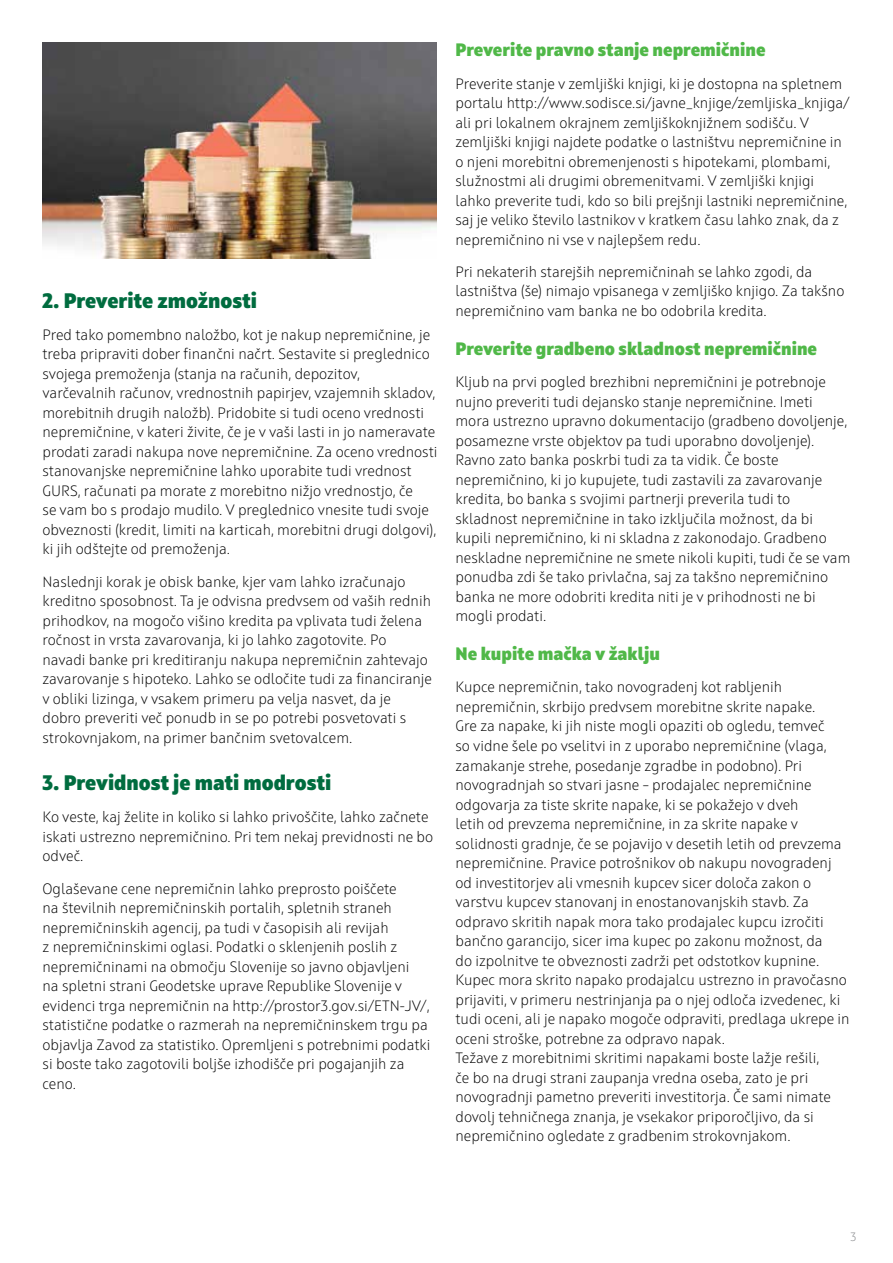
<style>
.page{position:relative;width:893px;height:1263px;background:#fff}
.page>*{position:absolute;margin:0;border:0;box-sizing:border-box;transform-origin:0 0}
.t1{font:800 21px "Squad";color:#006c3f}
.t2{font:800 18px "Squad";color:#50b848}
.t3{font:300 15px/19.5px "Squad";color:#000}
.t4{font:300 12px "Squad";color:#808285}
</style>
<div class="page">
<img style="left:43px;top:43px;width:393px;height:216px">
<h1 class="t1" style="left:43px;top:286px;width:216px">2. Preverite zmožnosti</h1>
<p class="t3" style="left:43px;top:325px;width:396px">Pred tako pomembno naložbo, kot je nakup nepremičnine, je treba pripraviti dober finančni načrt. Sestavite si preglednico svojega premoženja (stanja na računih, depozitov,<br>varčevalnih računov, vrednostnih papirjev, vzajemnih skladov, morebitnih drugih naložb). Pridobite si tudi oceno vrednosti nepremičnine, v kateri živite, če je v vaši lasti in jo nameravate prodati zaradi nakupa nove nepremičnine. Za oceno vrednosti stanovanjske nepremičnine lahko uporabite tudi vrednost GURS, računati pa morate z morebitno nižjo vrednostjo, če<br>se vam bo s prodajo mudilo. V preglednico vnesite tudi svoje obveznosti (kredit, limiti na karticah, morebitni drugi dolgovi), ki jih odštejte od premoženja.</p>
<p class="t3" style="left:43px;top:572px;width:391px">Naslednji korak je obisk banke, kjer vam lahko izračunajo kreditno sposobnost. Ta je odvisna predvsem od vaših rednih prihodkov, na mogočo višino kredita pa vplivata tudi želena ročnost in vrsta zavarovanja, ki jo lahko zagotovite. Po navadi banke pri kreditiranju nakupa nepremičnin zahtevajo zavarovanje s hipoteko. Lahko se odločite tudi za financiranje v obliki lizinga, v vsakem primeru pa velja nasvet, da je dobro preveriti več ponudb in se po potrebi posvetovati s strokovnjakom, na primer bančnim svetovalcem.</p>
<h1 class="t1" style="left:43px;top:769px;width:290px">3. Previdnost je mati modrosti</h1>
<p class="t3" style="left:43px;top:807px;width:392px">Ko veste, kaj želite in koliko si lahko privoščite, lahko začnete iskati ustrezno nepremičnino. Pri tem nekaj previdnosti ne bo odveč.</p>
<p class="t3" style="left:43px;top:879px;width:389px">Oglaševane cene nepremičnin lahko preprosto poiščete<br>na številnih nepremičninskih portalih, spletnih straneh nepremičninskih agencij, pa tudi v časopisih ali revijah<br>z nepremičninskimi oglasi. Podatki o sklenjenih poslih z nepremičninami na območju Slovenije so javno objavljeni<br>na spletni strani Geodetske uprave Republike Slovenije v evidenci trga nepremičnin na http://prostor3.gov.si/ETN-JV/, statistične podatke o razmerah na nepremičninskem trgu pa objavlja Zavod za statistiko. Opremljeni s potrebnimi podatki si boste tako zagotovili boljše izhodišče pri pogajanjih za ceno.</p>
<p class="t2" style="left:455px;top:38px;width:312px">Preverite pravno stanje nepremičnine</p>
<p class="t3" style="left:455px;top:74px;width:396px">Preverite stanje v zemljiški knjigi, ki je dostopna na spletnem portalu http://www.sodisce.si/javne_knjige/zemljiska_knjiga/ ali pri lokalnem okrajnem zemljiškoknjižnem sodišču. V zemljiški knjigi najdete podatke o lastništvu nepremičnine in o njeni morebitni obremenjenosti s hipotekami, plombami, služnostmi ali drugimi obremenitvami. V zemljiški knjigi lahko preverite tudi, kdo so bili prejšnji lastniki nepremičnine, saj je veliko število lastnikov v kratkem času lahko znak, da z nepremičnino ni vse v najlepšem redu.</p>
<p class="t3" style="left:455px;top:262px;width:390px">Pri nekaterih starejših nepremičninah se lahko zgodi, da lastništva (še) nimajo vpisanega v zemljiško knjigo. Za takšno nepremičnino vam banka ne bo odobrila kredita.</p>
<p class="t2" style="left:455px;top:337px;width:363px">Preverite gradbeno skladnost nepremičnine</p>
<p class="t3" style="left:455px;top:372px;width:396px">Kljub na prvi pogled brezhibni nepremičnini je potrebnoje nujno preveriti tudi dejansko stanje nepremičnine. Imeti mora ustrezno upravno dokumentacijo (gradbeno dovoljenje, posamezne vrste objektov pa tudi uporabno dovoljenje).<br>Ravno zato banka poskrbi tudi za ta vidik. Če boste nepremičnino, ki jo kupujete, tudi zastavili za zavarovanje kredita, bo banka s svojimi partnerji preverila tudi to skladnost nepremičnine in tako izključila možnost, da bi kupili nepremičnino, ki ni skladna z zakonodajo. Gradbeno neskladne nepremičnine ne smete nikoli kupiti, tudi če se vam ponudba zdi še tako privlačna, saj za takšno nepremičnino banka ne more odobriti kredita niti je v prihodnosti ne bi mogli prodati.</p>
<p class="t2" style="left:455px;top:642px;width:206px">Ne kupite mačka v žaklju</p>
<p class="t3" style="left:455px;top:678px;width:396px">Kupce nepremičnin, tako novogradenj kot rabljenih nepremičnin, skrbijo predvsem morebitne skrite napake.<br>Gre za napake, ki jih niste mogli opaziti ob ogledu, temveč<br>so vidne šele po vselitvi in z uporabo nepremičnine (vlaga, zamakanje strehe, posedanje zgradbe in podobno). Pri novogradnjah so stvari jasne – prodajalec nepremičnine odgovarja za tiste skrite napake, ki se pokažejo v dveh<br>letih od prevzema nepremičnine, in za skrite napake v solidnosti gradnje, če se pojavijo v desetih letih od prevzema nepremičnine. Pravice potrošnikov ob nakupu novogradenj od investitorjev ali vmesnih kupcev sicer določa zakon o varstvu kupcev stanovanj in enostanovanjskih stavb. Za odpravo skritih napak mora tako prodajalec kupcu izročiti bančno garancijo, sicer ima kupec po zakonu možnost, da<br>do izpolnitve te obveznosti zadrži pet odstotkov kupnine.<br>Kupec mora skrito napako prodajalcu ustrezno in pravočasno prijaviti, v primeru nestrinjanja pa o njej odloča izvedenec, ki tudi oceni, ali je napako mogoče odpraviti, predlaga ukrepe in oceni stroške, potrebne za odpravo napak.<br>Težave z morebitnimi skritimi napakami boste lažje rešili,<br>če bo na drugi strani zaupanja vredna oseba, zato je pri novogradnji pametno preveriti investitorja. Če sami nimate dovolj tehničnega znanja, je vsekakor priporočljivo, da si nepremičnino ogledate z gradbenim strokovnjakom.</p>
<p class="t4" style="left:850px;top:1230px;width:7px">3</p>
</div>
